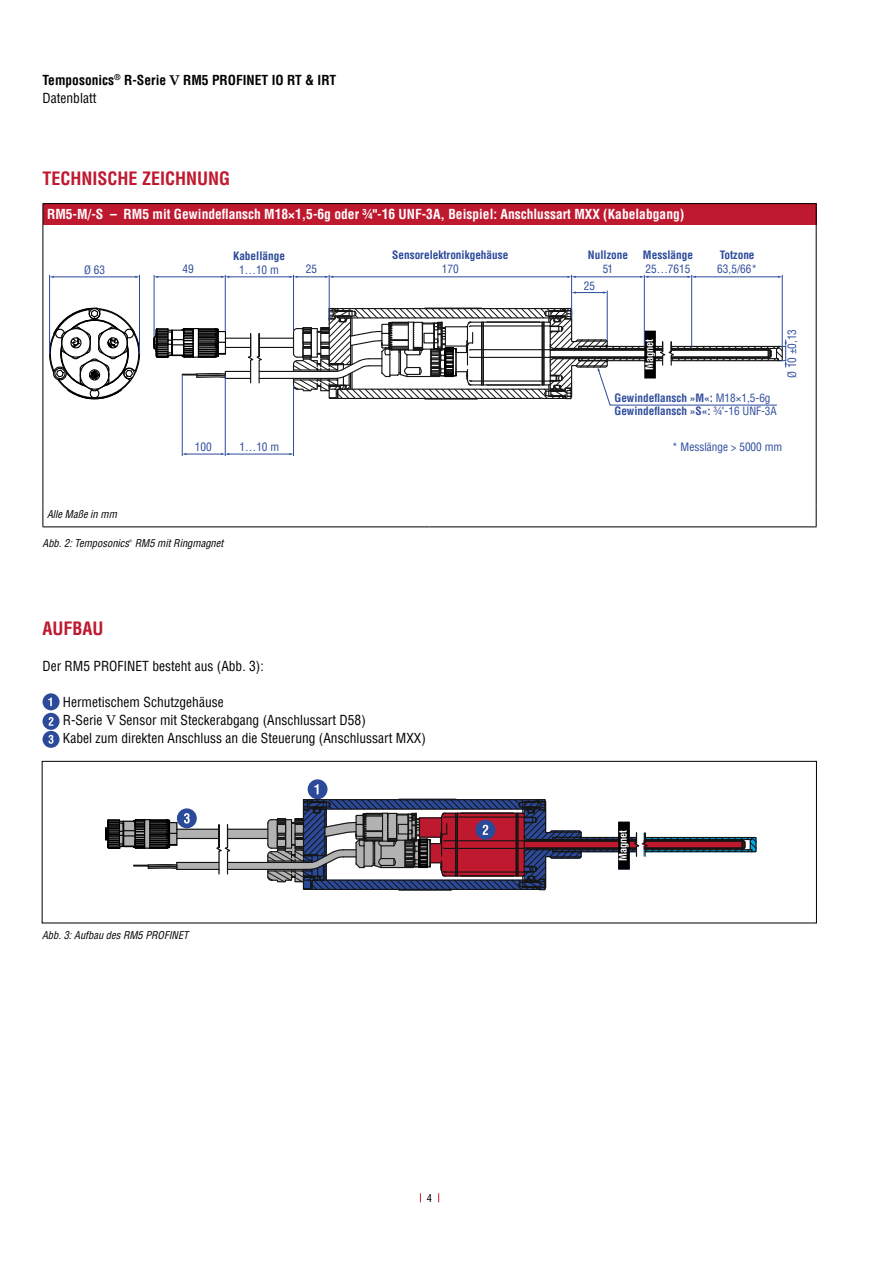
<style>
.page{position:relative;width:893px;height:1263px;background:#fff}
.page>*{position:absolute;margin:0;border:0;box-sizing:border-box;transform-origin:0 0}
.t1{font:700 condensed 18px "Helvetica LT Pro";color:#bf1930}
.t2{font:condensed 13.5px/18px "Helvetica LT Pro";color:#000}
.t3{font:700 condensed 13.5px "Helvetica LT Pro";color:#fff}
.t4{font:700 condensed 13.5px/18px "Helvetica LT Pro";color:#000}
.t5{font:condensed 11.25px "Helvetica LT Pro";color:#2c4a9a}
.t6{font:700 condensed 11.25px "Helvetica LT Pro";color:#2c4a9a}
.t7{font:700 condensed 11.25px/13.5px "Helvetica LT Std";color:#304e9c}
.t8{font:condensed 11.25px "Helvetica LT Pro";color:#314d9b}
.t9{font:italic condensed 10.5px "Helvetica LT Pro";color:#000}
.t10{font:condensed 10.5px "Helvetica LT Pro";color:#000}
.t11{font:700 condensed 10.35px "Helvetica LT Pro";color:#fff}
.s1{font-family:"Century Schoolbook";font-stretch:normal}
.s2{font-weight:400}
.s3{color:#354e9c}
.s4{color:#304e9c}
</style>
<div class="page">
<div style="left:43px;top:693px;width:17px;height:17px;background:#2c4a9a;border-radius:50%"></div>
<svg style="left:48px;top:697px;width:4px;height:9px"></svg>
<div style="left:43px;top:713px;width:17px;height:17px;background:#2c4a9a;border-radius:50%"></div>
<svg style="left:49px;top:717px;width:4px;height:9px"></svg>
<svg style="left:43px;top:731px;width:17px;height:17px"></svg>
<svg style="left:49px;top:735px;width:4px;height:9px"></svg>
<div style="left:43px;top:204px;width:773px;height:21px;background:#bf1930"></div>
<hr style="left:43px;top:203px;width:387px;height:1px;background:#000">
<svg style="left:43px;top:204px;width:1px;height:21px"></svg>
<hr style="left:430px;top:203px;width:386px;height:1px;background:#000">
<svg style="left:816px;top:204px;width:1px;height:21px"></svg>
<hr style="left:43px;top:225px;width:1px;height:281px;background:#000">
<hr style="left:816px;top:225px;width:1px;height:281px;background:#000">
<svg style="left:43px;top:506px;width:1px;height:20px"></svg>
<svg style="left:816px;top:506px;width:1px;height:20px"></svg>
<hr style="left:43px;top:526px;width:387px;height:1px;background:#000">
<hr style="left:430px;top:526px;width:386px;height:1px;background:#000">
<hr style="left:259px;top:378px;width:76px;height:1px;background:#151514">
<hr style="left:259px;top:371px;width:76px;height:1px;background:#151514">
<hr style="left:259px;top:347px;width:34px;height:1px;background:#151514">
<hr style="left:259px;top:338px;width:34px;height:1px;background:#151514">
<svg style="left:49px;top:306px;width:92px;height:94px"></svg>
<hr style="left:293px;top:386px;width:1px;height:70px;background:#2c4a9a">
<hr style="left:225px;top:375px;width:1px;height:81px;background:#2c4a9a">
<hr style="left:293px;top:275px;width:1px;height:57px;background:#2c4a9a">
<hr style="left:329px;top:275px;width:1px;height:45px;background:#2c4a9a">
<hr style="left:571px;top:275px;width:1px;height:43px;background:#2c4a9a">
<hr style="left:644px;top:275px;width:1px;height:71px;background:#2c4a9a">
<hr style="left:691px;top:275px;width:1px;height:71px;background:#2c4a9a">
<hr style="left:782px;top:275px;width:1px;height:72px;background:#2c4a9a">
<hr style="left:607px;top:291px;width:1px;height:50px;background:#2c4a9a">
<hr style="left:182px;top:375px;width:1px;height:81px;background:#2c4a9a">
<hr style="left:229px;top:277px;width:61px;height:1px;background:#2c4a9a">
<hr style="left:332px;top:277px;width:236px;height:1px;background:#2c4a9a">
<svg style="left:289px;top:276px;width:44px;height:2px"></svg>
<hr style="left:575px;top:277px;width:66px;height:1px;background:#2c4a9a">
<svg style="left:567px;top:276px;width:9px;height:2px"></svg>
<hr style="left:648px;top:277px;width:40px;height:1px;background:#2c4a9a">
<svg style="left:640px;top:276px;width:8px;height:2px"></svg>
<hr style="left:695px;top:277px;width:84px;height:1px;background:#2c4a9a">
<svg style="left:688px;top:276px;width:8px;height:2px"></svg>
<svg style="left:572px;top:291px;width:35px;height:3px"></svg>
<hr style="left:228px;top:454px;width:62px;height:1px;background:#2c4a9a">
<svg style="left:153px;top:274px;width:111px;height:181px"></svg>
<hr style="left:49px;top:275px;width:1px;height:79px;background:#2c4a9a">
<hr style="left:139px;top:275px;width:1px;height:79px;background:#2c4a9a">
<hr style="left:53px;top:277px;width:83px;height:1px;background:#2c4a9a">
<svg style="left:292px;top:307px;width:495px;height:98px"></svg>
<svg style="left:105px;top:779px;width:652px;height:145px"></svg>
<p class="t4" style="left:43px;top:71px;width:295px">Temposonics<sup>®</sup> R-Serie <span class="s1">V</span> RM5 PROFINET IO RT &amp; IRT<br><span class="s2">Datenblatt</span></p>
<h1 class="t1" style="left:43px;top:167px;width:189px">TECHNISCHE ZEICHNUNG</h1>
<p class="t3" style="left:47px;top:205px;width:639px">RM5-M/-S – RM5 mit Gewindeflansch M18×1,5-6g oder ¾"-16 UNF-3A, Beispiel: Anschlussart MXX (Kabelabgang)</p>
<p class="t6" style="left:392px;top:248px;width:118px">Sensorelektronikgehäuse</p>
<p class="t6" style="left:233px;top:248px;width:54px">Kabellänge</p>
<p class="t5" style="left:239px;top:262px;width:41px">1…10 m</p>
<p class="t5" style="left:84px;top:263px;width:22px">Ø 63</p>
<p class="t5" style="left:182px;top:262px;width:13px">49</p>
<p class="t5" style="left:306px;top:262px;width:13px">25</p>
<p class="t5" style="left:442px;top:262px;width:18px">170</p>
<p class="t6" style="left:588px;top:248px;width:42px">Nullzone</p>
<p class="t5" style="left:603px;top:262px;width:12px">51</p>
<p class="t5" style="left:584px;top:279px;width:13px">25</p>
<p class="t6" style="left:643px;top:248px;width:52px">Messlänge</p>
<p class="t5" style="left:645px;top:262px;width:47px">25…7615</p>
<p class="t6" style="left:720px;top:248px;width:36px">Totzone</p>
<p class="t5" style="left:717px;top:262px;width:41px">63,5/66*</p>
<p class="t11" style="left:642px;top:370px;width:33px;rotate:-90deg">Magnet</p>
<p class="t7" style="left:614px;top:391px;width:164px">Gewindeflansch <span class="s3">»M«</span>: <span class="s2">M18×1,5-6g<br></span>Gewindeflansch <span class="s3">»S«</span>: <span class="s2">¾"-16 UNF-3A</span></p>
<p class="t8" style="left:785px;top:378px;width:51px;rotate:-90deg"><span class="s4">Ø</span> 10 ±0,13</p>
<p class="t5" style="left:195px;top:439px;width:18px">100</p>
<p class="t5" style="left:239px;top:439px;width:41px">1…10 m</p>
<p class="t9" style="left:47px;top:508px;width:71px">Alle Maße in mm</p>
<p class="t9" style="left:43px;top:537px;width:182px">Abb. 2: Temposonics<sup>®</sup> RM5 mit Ringmagnet</p>
<h1 class="t1" style="left:43px;top:617px;width:63px">AUFBAU</h1>
<p class="t2" style="left:43px;top:657px;width:223px">Der RM5 PROFINET besteht aus (Abb. 3):</p>
<p class="t2" style="left:63px;top:693px;width:364px">Hermetischem Schutzgehäuse<br>R-Serie <span class="s1">V</span> Sensor mit Steckerabgang (Anschlussart D58)<br>Kabel zum direkten Anschluss an die Steuerung (Anschlussart MXX)</p>
<p class="t9" style="left:42px;top:929px;width:148px">Abb. 3: Aufbau des RM5 PROFINET</p>
<p class="t10" style="left:427px;top:1191px;width:7px">4</p>
<p class="t5" style="left:672px;top:439px;width:112px">* Messlänge &gt; 5000 mm</p>
<p class="t11" style="left:616px;top:861px;width:33px;rotate:-90deg">Magnet</p>
</div>
